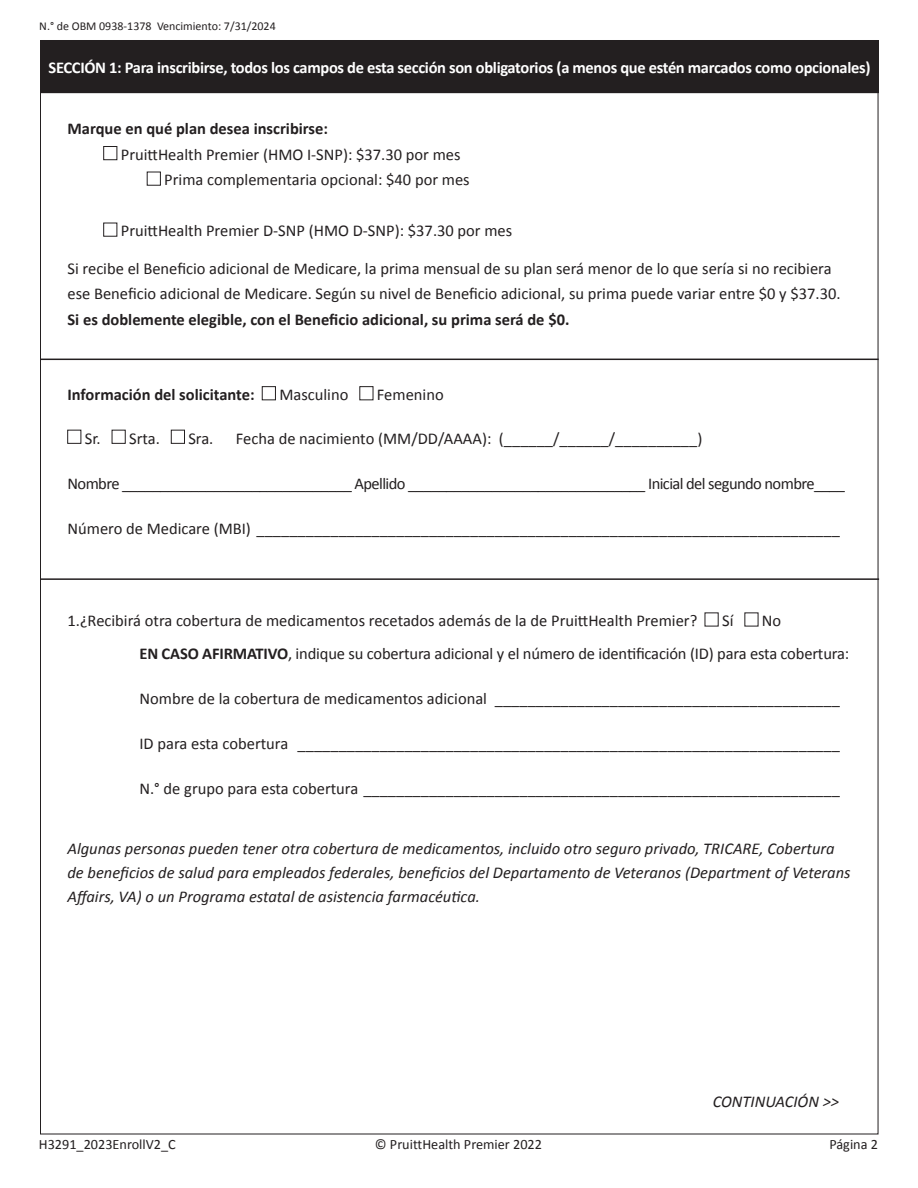
<style>
.page{position:relative;width:918px;height:1188px;background:#fff}
.page>*{position:absolute;margin:0;border:0;box-sizing:border-box;transform-origin:0 0}
.Body_Copy_9_11_5{font:16.5px/25.5px "Calibri";color:#231f20}
.Body_Copy_9_11_5-2{font:italic 16.5px/24px "Calibri";color:#231f20}
.t1{font:700 16.5px "Calibri";letter-spacing:-.02em;color:#fff}
.Body_Copy_9_11_5-3{font:16.5px "Calibri";letter-spacing:-.035em;color:#231f20}
.t2{font:700 16.5px "Calibri";color:#231f20}
.t3{font:14.25px "Calibri";color:#231f20}
.t4{font:12px "Calibri";color:#231f20}
.s1{font-weight:700}
</style>
<div class="page">
<div style="left:41px;top:40px;width:837px;height:53px;background:#231f20"></div>
<div style="left:104px;top:146px;width:13px;height:14px;border:1px solid #231f20"></div>
<div style="left:147px;top:172px;width:14px;height:13px;border:1px solid #231f20"></div>
<hr style="left:40px;top:359px;width:839px;height:1px;background:#231f20">
<div style="left:262px;top:386px;width:14px;height:14px;border:1px solid #231f20"></div>
<div style="left:360px;top:386px;width:13px;height:14px;border:1px solid #231f20"></div>
<div style="left:68px;top:430px;width:13px;height:14px;border:1px solid #231f20"></div>
<div style="left:112px;top:430px;width:13px;height:14px;border:1px solid #231f20"></div>
<div style="left:171px;top:430px;width:14px;height:14px;border:1px solid #231f20"></div>
<hr style="left:41px;top:578px;width:838px;height:2px;background:#231f20">
<p class="t4" style="left:39px;top:19px;width:238px">N.° de OBM 0938-1378 Vencimiento: 7/31/2024</p>
<p class="t1" style="left:49px;top:56px;width:823px">SECCIÓN 1: Para inscribirse, todos los campos de esta sección son obligatorios (a menos que estén marcados como opcionales)</p>
<p class="t2" style="left:68px;top:117px;width:262px">Marque en qué plan desea inscribirse:</p>
<p class="Body_Copy_9_11_5" style="left:121px;top:141px;width:341px">PruittHealth Premier (HMO I-SNP): $37.30 por mes</p>
<p class="Body_Copy_9_11_5" style="left:164px;top:166px;width:307px">Prima complementaria opcional: $40 por mes</p>
<p class="Body_Copy_9_11_5" style="left:121px;top:217px;width:393px">PruittHealth Premier D-SNP (HMO D-SNP): $37.30 por mes</p>
<p class="Body_Copy_9_11_5" style="left:68px;top:255px;width:775px">Si recibe el Beneficio adicional de Medicare, la prima mensual de su plan será menor de lo que sería si no recibiera ese Beneficio adicional de Medicare. Según su nivel de Beneficio adicional, su prima puede variar entre $0 y $37.30.<br><span class="s1">Si es doblemente elegible, con el Beneficio adicional, su prima será de $0.</span></p>
<p class="t2" style="left:68px;top:383px;width:189px">Información del solicitante:</p>
<p class="Body_Copy_9_11_5" style="left:279px;top:381px;width:71px">Masculino</p>
<p class="Body_Copy_9_11_5" style="left:377px;top:381px;width:68px">Femenino</p>
<p class="Body_Copy_9_11_5" style="left:85px;top:425px;width:17px">Sr.</p>
<p class="Body_Copy_9_11_5" style="left:129px;top:425px;width:32px">Srta.</p>
<p class="Body_Copy_9_11_5" style="left:188px;top:425px;width:27px">Sra.</p>
<p class="Body_Copy_9_11_5" style="left:236px;top:425px;width:468px">Fecha de nacimiento (MM/DD/AAAA): (______/______/__________)</p>
<p class="Body_Copy_9_11_5-3" style="left:68px;top:473px;width:779px">Nombre ______________________________ Apellido _______________________________ Inicial del segundo nombre____</p>
<p class="Body_Copy_9_11_5" style="left:68px;top:515px;width:774px">Número de Medicare (MBI) _______________________________________________________________________</p>
<p class="Body_Copy_9_11_5" style="left:68px;top:607px;width:631px">1.¿Recibirá otra cobertura de medicamentos recetados además de la de PruittHealth Premier?</p>
<p class="Body_Copy_9_11_5" style="left:722px;top:607px;width:13px">Sí</p>
<p class="Body_Copy_9_11_5" style="left:762px;top:607px;width:21px">No</p>
<p class="Body_Copy_9_11_5" style="left:140px;top:640px;width:711px"><span class="s1">EN CASO AFIRMATIVO</span>, indique su cobertura adicional y el número de identificación (ID) para esta cobertura:</p>
<p class="Body_Copy_9_11_5" style="left:140px;top:685px;width:702px">Nombre de la cobertura de medicamentos adicional __________________________________________</p>
<p class="Body_Copy_9_11_5" style="left:140px;top:730px;width:702px">ID para esta cobertura __________________________________________________________________</p>
<p class="Body_Copy_9_11_5" style="left:140px;top:775px;width:702px">N.° de grupo para esta cobertura __________________________________________________________</p>
<p class="Body_Copy_9_11_5-2" style="left:68px;top:836px;width:785px">Algunas personas pueden tener otra cobertura de medicamentos, incluido otro seguro privado, TRICARE, Cobertura de beneficios de salud para empleados federales, beneficios del Departamento de Veteranos (Department of Veterans<br>Affairs, VA) o un Programa estatal de asistencia farmacéutica.</p>
<p class="Body_Copy_9_11_5-2" style="left:713px;top:1089px;width:128px">CONTINUACIÓN &gt;&gt;</p>
<p class="t3" style="left:39px;top:1135px;width:138px">H3291_2023EnrollV2_C</p>
<p class="t3" style="left:375px;top:1135px;width:169px">© PruittHealth Premier 2022</p>
<p class="t3" style="left:829px;top:1135px;width:50px">Página 2</p>
</div>
